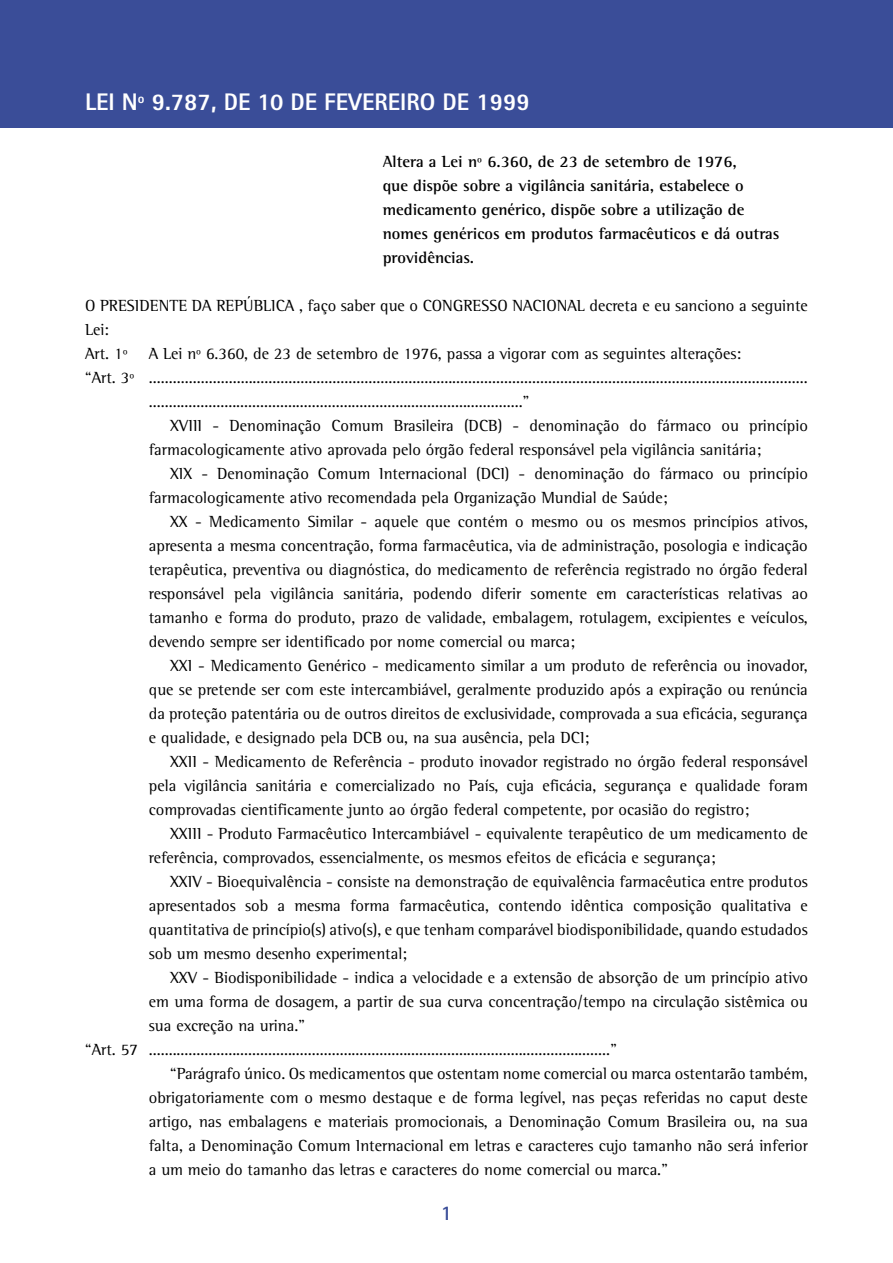
<style>
.page{position:relative;width:893px;height:1263px;background:#fff}
.page>*{position:absolute;margin:0;border:0;box-sizing:border-box;transform-origin:0 0}
.nome_da_Lei{font:800 24px "Rotis Sans Serif";color:#fff}
.t1{font:700 21px "Rotis Sans Serif";color:#3a4d98}
.texto{font:16.5px/24px "Rotis Semi Serif";color:#000;text-align:justify}
.texto_art{font:16.5px/24px "Rotis Semi Serif";color:#000}
.caput{font:700 16.5px/24px "Rotis Semi Serif";color:#000}
.texto_sem_recuo{font:16.5px/24px "Rotis Semi Serif";color:#000}
</style>
<div class="page">
<div style="left:0;top:0;width:893px;height:128px;background:#3a4d98"></div>
<p class="nome_da_Lei" style="left:85px;top:87px;width:446px">LEI Nº 9.787, DE 10 DE FEVEREIRO DE 1999</p>
<p class="caput" style="left:383px;top:149px;width:398px">Altera a Lei nº 6.360, de 23 de setembro de 1976,<br>que dispõe sobre a vigilância sanitária, estabelece o medicamento genérico, dispõe sobre a utilização de nomes genéricos em produtos farmacêuticos e dá outras providências.</p>
<p class="texto_sem_recuo" style="left:85px;top:293px;width:724px">O PRESIDENTE DA REPÚBLICA , faço saber que o CONGRESSO NACIONAL decreta e eu sanciono a seguinte<br>Lei:</p>
<p class="texto_art" style="left:85px;top:341px;width:44px">Art. 1º</p>
<p class="texto_art" style="left:149px;top:341px;width:594px">A Lei nº 6.360, de 23 de setembro de 1976, passa a vigorar com as seguintes alterações:</p>
<p class="texto_art" style="left:149px;top:365px;width:660px;text-indent:-64px">“Art. 3º ..................................................................................................................................................................... ..............................................................................................”</p>
<p class="texto" style="left:149px;top:413px;width:661px;text-indent:21px">XVIII - Denominação Comum Brasileira (DCB) - denominação do fármaco ou princípio farmacologicamente ativo aprovada pelo órgão federal responsável pela vigilância sanitária;</p>
<p class="texto" style="left:149px;top:461px;width:661px;text-indent:21px">XIX - Denominação Comum Internacional (DCI) - denominação do fármaco ou princípio farmacologicamente ativo recomendada pela Organização Mundial de Saúde;</p>
<p class="texto" style="left:149px;top:509px;width:661px;text-indent:21px">XX - Medicamento Similar - aquele que contém o mesmo ou os mesmos princípios ativos, apresenta a mesma concentração, forma farmacêutica, via de administração, posologia e indicação terapêutica, preventiva ou diagnóstica, do medicamento de referência registrado no órgão federal responsável pela vigilância sanitária, podendo diferir somente em características relativas ao tamanho e forma do produto, prazo de validade, embalagem, rotulagem, excipientes e veículos, devendo sempre ser identificado por nome comercial ou marca;</p>
<p class="texto" style="left:149px;top:653px;width:661px;text-indent:21px">XXI - Medicamento Genérico - medicamento similar a um produto de referência ou inovador, que se pretende ser com este intercambiável, geralmente produzido após a expiração ou renúncia da proteção patentária ou de outros direitos de exclusividade, comprovada a sua eficácia, segurança e qualidade, e designado pela DCB ou, na sua ausência, pela DCI;</p>
<p class="texto" style="left:149px;top:749px;width:661px;text-indent:21px">XXII - Medicamento de Referência - produto inovador registrado no órgão federal responsável pela vigilância sanitária e comercializado no País, cuja eficácia, segurança e qualidade foram comprovadas cientificamente junto ao órgão federal competente, por ocasião do registro;</p>
<p class="texto" style="left:149px;top:821px;width:661px;text-indent:21px">XXIII - Produto Farmacêutico Intercambiável - equivalente terapêutico de um medicamento de referência, comprovados, essencialmente, os mesmos efeitos de eficácia e segurança;</p>
<p class="texto" style="left:149px;top:869px;width:661px;text-indent:21px">XXIV - Bioequivalência - consiste na demonstração de equivalência farmacêutica entre produtos apresentados sob a mesma forma farmacêutica, contendo idêntica composição qualitativa e quantitativa de princípio(s) ativo(s), e que tenham comparável biodisponibilidade, quando estudados sob um mesmo desenho experimental;</p>
<p class="texto" style="left:149px;top:965px;width:661px;text-indent:21px">XXV - Biodisponibilidade - indica a velocidade e a extensão de absorção de um princípio ativo em uma forma de dosagem, a partir de sua curva concentração/tempo na circulação sistêmica ou sua excreção na urina.”</p>
<p class="texto_art" style="left:85px;top:1037px;width:533px">“Art. 57 ....................................................................................................................”</p>
<p class="texto" style="left:149px;top:1061px;width:661px;text-indent:21px">“Parágrafo único. Os medicamentos que ostentam nome comercial ou marca ostentarão também, obrigatoriamente com o mesmo destaque e de forma legível, nas peças referidas no caput deste artigo, nas embalagens e materiais promocionais, a Denominação Comum Brasileira ou, na sua falta, a Denominação Comum Internacional em letras e caracteres cujo tamanho não será inferior a um meio do tamanho das letras e caracteres do nome comercial ou marca.”</p>
<p class="t1" style="left:441px;top:1199px;width:13px">1</p>
</div>
